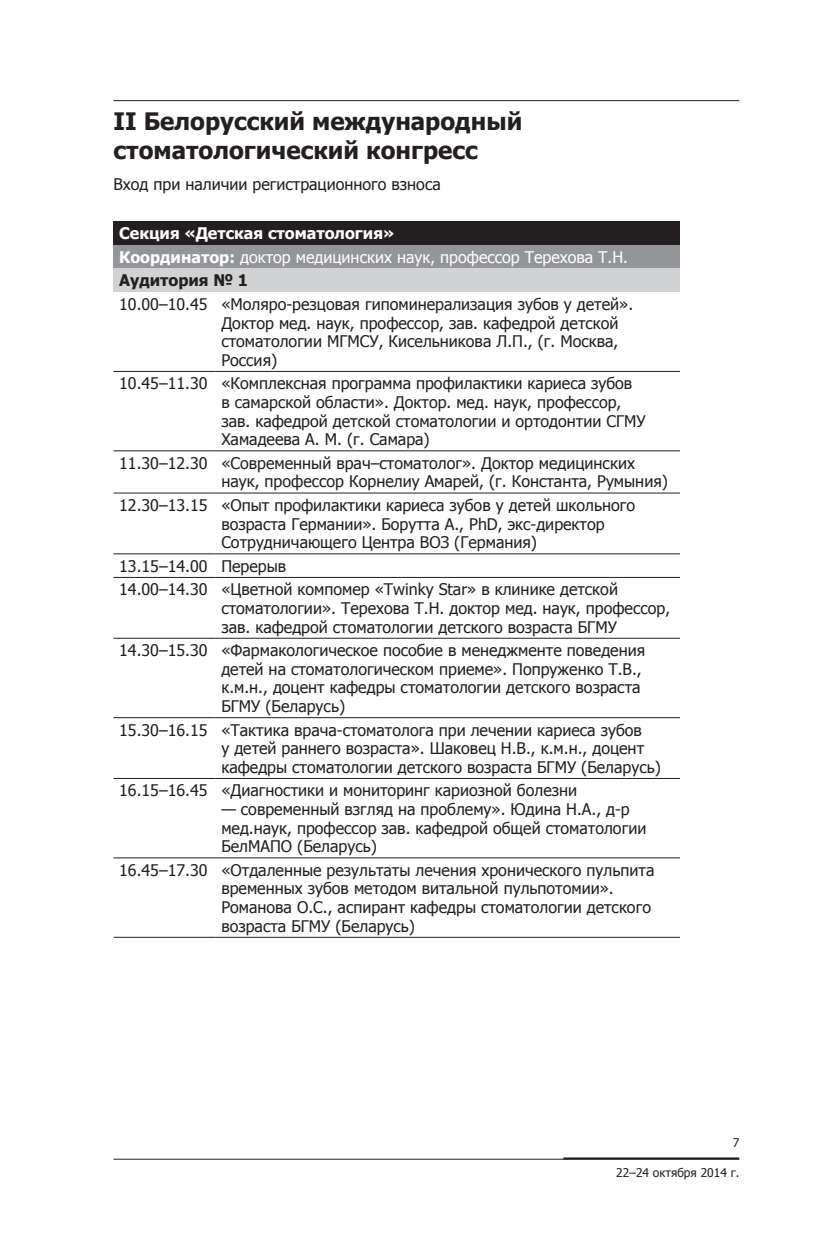
<style>
.page{position:relative;width:823px;height:1248px;background:#fff}
.page>*{position:absolute;margin:0;border:0;box-sizing:border-box;transform-origin:0 0}
.t1{font:700 24px/28.8px "Tahoma";color:#231f20}
.t2{font:16px/18.6px "Tahoma";color:#231f20}
.t3{font:16px/23.6px "Tahoma";color:#fff}
.t4{font:12px "Tahoma";color:#231f20}
.s1{font-weight:700}
.s2{font-weight:700;color:#231f20}
</style>
<div class="page">
<hr style="left:563px;top:1157px;width:175px;height:2px;background:#231f20">
<hr style="left:113px;top:1158px;width:625px;height:1px;background:#231f20">
<hr style="left:113px;top:100px;width:625px;height:1px;background:#231f20">
<div style="left:113px;top:221px;width:566px;height:24px;background:#231f20"></div>
<div style="left:113px;top:245px;width:566px;height:23px;background:#939598"></div>
<div style="left:113px;top:268px;width:566px;height:24px;background:#d1d2d4"></div>
<hr style="left:113px;top:371px;width:102px;height:1px;background:#231f20">
<hr style="left:215px;top:371px;width:464px;height:1px;background:#231f20">
<hr style="left:113px;top:450px;width:102px;height:1px;background:#231f20">
<hr style="left:215px;top:450px;width:464px;height:1px;background:#231f20">
<hr style="left:113px;top:492px;width:102px;height:1px;background:#231f20">
<hr style="left:215px;top:492px;width:464px;height:1px;background:#231f20">
<hr style="left:113px;top:553px;width:102px;height:1px;background:#231f20">
<hr style="left:215px;top:553px;width:464px;height:1px;background:#231f20">
<hr style="left:113px;top:577px;width:102px;height:1px;background:#231f20">
<hr style="left:215px;top:577px;width:464px;height:1px;background:#231f20">
<hr style="left:113px;top:638px;width:102px;height:1px;background:#231f20">
<hr style="left:215px;top:638px;width:464px;height:1px;background:#231f20">
<hr style="left:113px;top:717px;width:102px;height:1px;background:#231f20">
<hr style="left:215px;top:717px;width:464px;height:1px;background:#231f20">
<hr style="left:113px;top:778px;width:102px;height:1px;background:#231f20">
<hr style="left:215px;top:778px;width:464px;height:1px;background:#231f20">
<hr style="left:113px;top:857px;width:102px;height:1px;background:#231f20">
<hr style="left:215px;top:857px;width:464px;height:1px;background:#231f20">
<hr style="left:113px;top:936px;width:102px;height:1px;background:#231f20">
<hr style="left:215px;top:936px;width:464px;height:1px;background:#231f20">
<h1 class="t1" style="left:113px;top:106px;width:410px">II Белорусский международный стоматологический конгресс</h1>
<p class="t2" style="left:113px;top:174px;width:328px">Вход при наличии регистрационного взноса</p>
<p class="t3" style="left:119px;top:221px;width:510px"><span class="s1">Секция «Детская стоматология»<br>Координатор:</span> доктор медицинских наук, профессор Терехова Т.Н.<br><span class="s2">Аудитория № 1</span></p>
<p class="t2" style="left:221px;top:294px;width:413px;text-indent:-102px">10.00–10.45 «Моляро-резцовая гипоминерализация зубов у детей».<br>Доктор мед. наук, профессор, зав. кафедрой детской стоматологии МГМСУ, Кисельникова Л.П., (г. Москва, Россия)</p>
<p class="t2" style="left:221px;top:373px;width:425px;text-indent:-102px">10.45–11.30 «Комплексная программа профилактики кариеса зубов<br>в самарской области». Доктор. мед. наук, профессор, зав. кафедрой детской стоматологии и ортодонтии СГМУ Хамадеева А. М. (г. Самара)</p>
<p class="t2" style="left:221px;top:453px;width:448px;text-indent:-102px">11.30–12.30 «Современный врач–стоматолог». Доктор медицинских наук, профессор Корнелиу Амарей, (г. Константа, Румыния)</p>
<p class="t2" style="left:221px;top:495px;width:415px;text-indent:-102px">12.30–13.15 «Опыт профилактики кариеса зубов у детей школьного возраста Германии». Борутта А., PhD, экс-директор<br>Сотрудничающего Центра ВОЗ (Германия)</p>
<p class="t2" style="left:119px;top:553px;width:500px;line-height:23.6px">13.15–14.00 Перерыв<br>14.00–14.30 «Цветной компомер «Twinky Star» в клинике детской</p>
<p class="t2" style="left:221px;top:598px;width:450px">стоматологии». Терехова Т.Н. доктор мед. наук, профессор, зав. кафедрой стоматологии детского возраста БГМУ</p>
<p class="t2" style="left:221px;top:640px;width:425px;text-indent:-102px">14.30–15.30 «Фармакологическое пособие в менеджменте поведения детей на стоматологическом приеме». Попруженко Т.В., к.м.н., доцент кафедры стоматологии детского возраста БГМУ (Беларусь)</p>
<p class="t2" style="left:221px;top:719px;width:441px;text-indent:-102px">15.30–16.15 «Тактика врача-стоматолога при лечении кариеса зубов<br>у детей раннего возраста». Шаковец Н.В., к.м.н., доцент кафедры стоматологии детского возраста БГМУ (Беларусь)</p>
<p class="t2" style="left:119px;top:780px;width:459px">16.15–16.45 «Диагностики и мониторинг кариозной болезни</p>
<p class="t2" style="left:221px;top:799px;width:426px">— современный взгляд на проблему». Юдина Н.А., д-р мед.наук, профессор зав. кафедрой общей стоматологии<br>БелМАПО (Беларусь)</p>
<p class="t2" style="left:221px;top:859px;width:434px;text-indent:-102px">16.45–17.30 «Отдаленные результаты лечения хронического пульпита временных зубов методом витальной пульпотомии».<br>Романова О.С., аспирант кафедры стоматологии детского возраста БГМУ (Беларусь)</p>
<p class="t4" style="left:616px;top:1164px;width:124px">22–24 октября 2014 г.</p>
</div>
